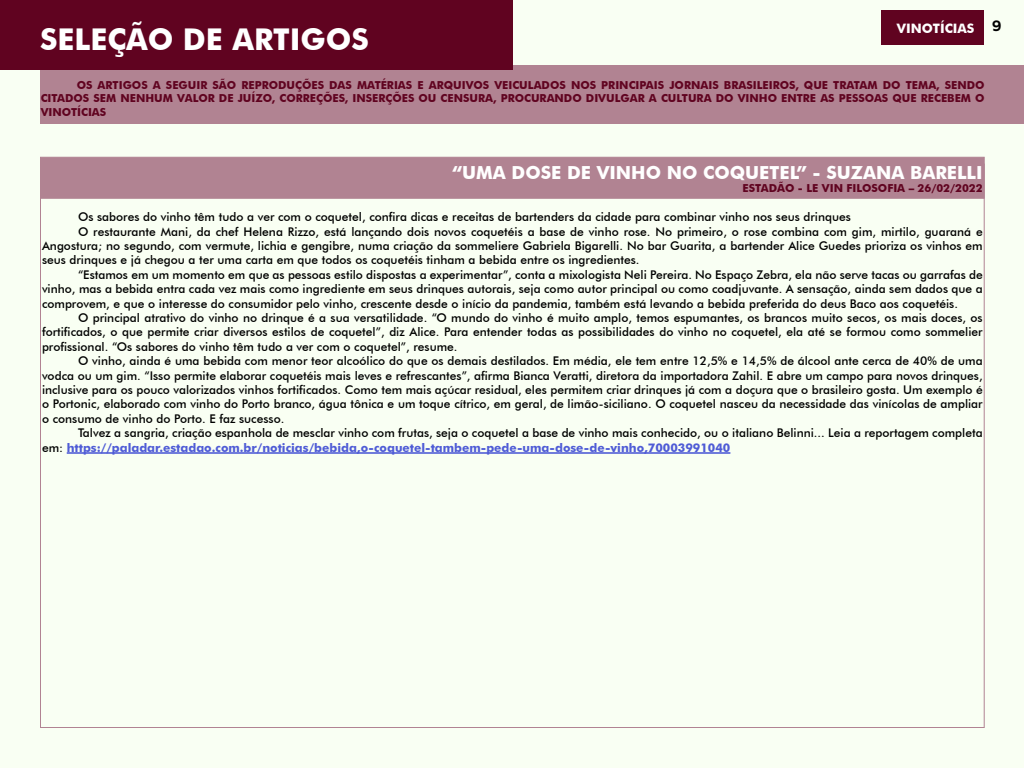
<style>
.page{position:relative;width:1024px;height:768px;background:#f9fff3}
.page>*{position:absolute;margin:0;border:0;box-sizing:border-box;transform-origin:0 0}
.t1{font:700 30px "Futura BT";color:#fff}
.t2{font:700 18px "Futura BT";color:#fff}
.t3{font:700 13px "Futura BT";color:#fff}
.t4{font:500 12px "Futura BT";color:#000}
.t5{font:700 12px "Futura BT";color:#4f5cd6}
.t6{font:700 11px/13.2px "Futura BT";color:#600320;text-align:justify}
.s1{font-weight:500;color:#000}
</style>
<div class="page">
<div style="left:882px;top:10px;width:102px;height:34px;background:#600320"></div>
<div style="left:40px;top:65px;width:984px;height:58px;background:#b18392"></div>
<div style="left:0;top:0;width:513px;height:70px;background:#600320"></div>
<div style="left:40px;top:157px;width:945px;height:42px;background:#b18392;border:1px solid #b18392"></div>
<hr style="left:67px;top:452px;width:663px;height:2px;background:#4f5cd6">
<h1 class="t1" style="left:40px;top:21px;width:331px">SELEÇÃO DE ARTIGOS</h1>
<p class="t3" style="left:897px;top:21px;width:106px">VINOTÍCIAS <sup>9</sup></p>
<p class="t6" style="left:41px;top:79px;width:945px;text-indent:36px">OS ARTIGOS A SEGUIR SÃO REPRODUÇÕES DAS MATÉRIAS E ARQUIVOS VEICULADOS NOS PRINCIPAIS JORNAIS BRASILEIROS, QUE TRATAM DO TEMA, SENDO CITADOS SEM NENHUM VALOR DE JUÍZO, CORREÇÕES, INSERÇÕES OU CENSURA, PROCURANDO DIVULGAR A CULTURA DO VINHO ENTRE AS PESSOAS QUE RECEBEM O VINOTÍCIAS</p>
<h2 class="t2" style="left:452px;top:162px;width:532px">“UMA DOSE DE VINHO NO COQUETEL” - SUZANA BARELLI</h2>
<p class="t6" style="left:743px;top:182px;width:242px">ESTADÃO - LE VIN FILOSOFIA – 26/02/2022</p>
<p class="t4" style="left:78px;top:210px;width:774px">Os sabores do vinho têm tudo a ver com o coquetel, confira dicas e receitas de bartenders da cidade para combinar vinho nos seus drinques</p>
<p class="t4" style="left:78px;top:224px;width:906px">O restaurante Mani, da chef Helena Rizzo, está lançando dois novos coquetéis a base de vinho rose. No primeiro, o rose combina com gim, mirtilo, guaraná e</p>
<p class="t4" style="left:42px;top:238px;width:942px">Angostura; no segundo, com vermute, lichia e gengibre, numa criação da sommeliere Gabriela Bigarelli. No bar Guarita, a bartender Alice Guedes prioriza os vinhos em</p>
<p class="t4" style="left:42px;top:253px;width:599px">seus drinques e já chegou a ter uma carta em que todos os coquetéis tinham a bebida entre os ingredientes.</p>
<p class="t4" style="left:78px;top:267px;width:906px">“Estamos em um momento em que as pessoas estilo dispostas a experimentar”, conta a mixologista Neli Pereira. No Espaço Zebra, ela não serve tacas ou garrafas de</p>
<p class="t4" style="left:42px;top:282px;width:942px">vinho, mas a bebida entra cada vez mais como ingrediente em seus drinques autorais, seja como autor principal ou como coadjuvante. A sensação, ainda sem dados que a</p>
<p class="t4" style="left:42px;top:296px;width:918px">comprovem, e que o interesse do consumidor pelo vinho, crescente desde o início da pandemia, também está levando a bebida preferida do deus Baco aos coquetéis.</p>
<p class="t4" style="left:78px;top:310px;width:906px">O principal atrativo do vinho no drinque é a sua versatilidade. “O mundo do vinho é muito amplo, temos espumantes, os brancos muito secos, os mais doces, os</p>
<p class="t4" style="left:42px;top:325px;width:942px">fortificados, o que permite criar diversos estilos de coquetel”, diz Alice. Para entender todas as possibilidades do vinho no coquetel, ela até se formou como sommelier</p>
<p class="t4" style="left:42px;top:339px;width:417px">profissional. “Os sabores do vinho têm tudo a ver com o coquetel”, resume.</p>
<p class="t4" style="left:78px;top:354px;width:906px">O vinho, ainda é uma bebida com menor teor alcoólico do que os demais destilados. Em média, ele tem entre 12,5% e 14,5% de álcool ante cerca de 40% de uma</p>
<p class="t4" style="left:42px;top:368px;width:942px">vodca ou um gim. “Isso permite elaborar coquetéis mais leves e refrescantes”, afirma Bianca Veratti, diretora da importadora Zahil. E abre um campo para novos drinques,</p>
<p class="t4" style="left:42px;top:382px;width:942px">inclusive para os pouco valorizados vinhos fortificados. Como tem mais açúcar residual, eles permitem criar drinques já com a doçura que o brasileiro gosta. Um exemplo é</p>
<p class="t4" style="left:42px;top:397px;width:942px">o Portonic, elaborado com vinho do Porto branco, água tônica e um toque cítrico, em geral, de limão-siciliano. O coquetel nasceu da necessidade das vinícolas de ampliar</p>
<p class="t4" style="left:42px;top:411px;width:244px">o consumo de vinho do Porto. E faz sucesso.</p>
<p class="t4" style="left:78px;top:426px;width:906px">Talvez a sangria, criação espanhola de mesclar vinho com frutas, seja o coquetel a base de vinho mais conhecido, ou o italiano Belinni... Leia a reportagem completa</p>
<p class="t5" style="left:42px;top:440px;width:690px"><span class="s1">em:</span> https://paladar.estadao.com.br/noticias/bebida,o-coquetel-tambem-pede-uma-dose-de-vinho,70003991040</p>
</div>
